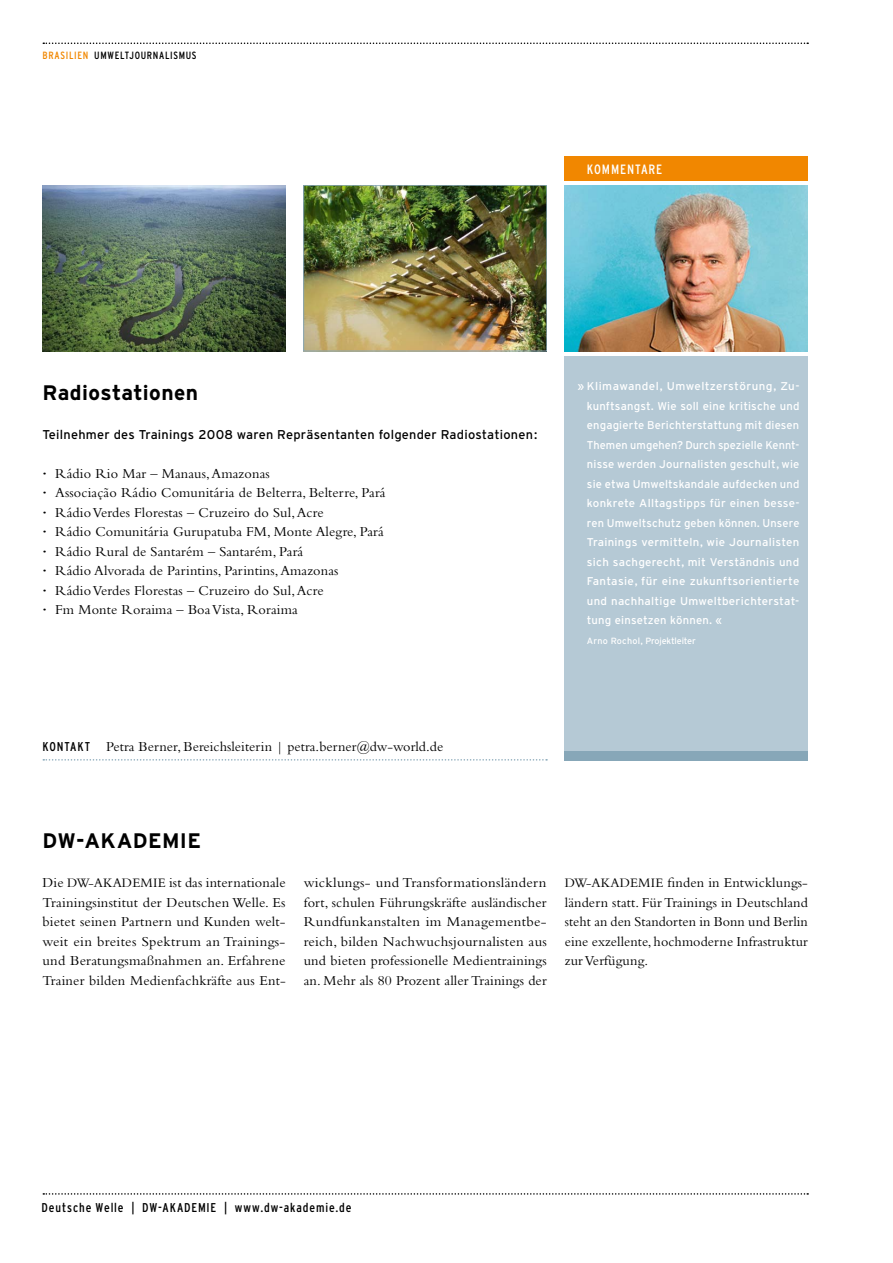
<style>
.page{position:relative;width:893px;height:1263px;background:#fff}
.page>*{position:absolute;margin:0;border:0;box-sizing:border-box;transform-origin:0 0}
.t1{font:700 21px "Interstate DW Line";letter-spacing:.015em;color:#000}
.t2{font:14.25px/19.5px "Bembo";letter-spacing:.01em;color:#000;text-align:justify}
.t3{font:condensed 13.5px "Interstate DW Line";letter-spacing:.06em;color:#fff}
.t4{font:12.75px "Interstate DW Line";letter-spacing:.02em;color:#000}
.t5{font:condensed 12.75px "Interstate DW Line";letter-spacing:.07em;color:#000}
.t6{font:11.25px/19.5px "Interstate DW Line";letter-spacing:.02em;color:#fff;text-align:justify}
.t7{font:condensed 10.5px "Interstate DW Line";letter-spacing:.06em;color:#000}
.t8{font:9px "Interstate DW Line";letter-spacing:-.015em;color:#fff}
.s1{color:#f18700}
.s2{font-weight:700}
.s3{font-family:"Interstate DW Line";font-stretch:condensed;font-size:12.75px}
.s4{font-family:"Interstate DW"}
.s5{font-size:13.5px}
</style>
<div class="page">
<svg style="left:43px;top:759px;width:504px;height:2px"></svg>
<img style="left:565px;top:185px;width:243px;height:166px">
<img style="left:43px;top:185px;width:243px;height:166px">
<img style="left:306px;top:187px;width:239px;height:162px">
<div style="left:304px;top:185px;width:243px;height:166px;border:1px solid #87a7b8"></div>
<svg style="left:43px;top:43px;width:765px;height:1px"></svg>
<div style="left:565px;top:356px;width:243px;height:404px;background:#b5c9d5"></div>
<div style="left:565px;top:751px;width:243px;height:9px;background:#87a7b8"></div>
<div style="left:565px;top:156px;width:243px;height:24px;background:#f18700"></div>
<svg style="left:43px;top:1193px;width:765px;height:2px"></svg>
<p class="t7" style="left:43px;top:50px;width:156px"><span class="s1">BRASILIEN</span> UMWELTJOURNALISMUS</p>
<p class="t3" style="left:587px;top:161px;width:77px">KOMMENTARE</p>
<h1 class="t1" style="left:43px;top:381px;width:157px">Radiostationen</h1>
<p class="t4" style="left:43px;top:427px;width:496px">Teilnehmer des Trainings 2008 waren Repräsentanten folgender Radiostationen:</p>
<p class="t2" style="left:43px;top:463px;width:344px;text-align:left"><span class="s2">·</span> Rádio Rio Mar – Manaus, Amazonas<br><span class="s2">·</span> Associação Rádio Comunitária de Belterra, Belterre, Pará <span class="s2">·</span> Rádio Verdes Florestas – Cruzeiro do Sul, Acre<br><span class="s2">·</span> Rádio Comunitária Gurupatuba FM, Monte Alegre, Pará <span class="s2">·</span> Rádio Rural de Santarém – Santarém, Pará<br><span class="s2">·</span> Rádio Alvorada de Parintins, Parintins, Amazonas<br><span class="s2">·</span> Rádio Verdes Florestas – Cruzeiro do Sul, Acre<br><span class="s2">·</span> Fm Monte Roraima – Boa Vista, Roraima</p>
<p class="t2" style="left:43px;top:736px;width:402px"><span class="s3">KONTAKT</span> Petra Berner, Bereichsleiterin | petra.berner@dw-world.de</p>
<p class="t6" style="left:587px;top:376px;width:214px;text-indent:-9px">» Klimawandel, Umweltzerstörung, Zu&shy;kunftsangst. Wie soll eine kritische und engagierte Berichterstattung mit diesen Themen umgehen? Durch spezielle Kennt&shy;nisse werden Journalisten geschult, wie sie etwa Umweltskandale aufdecken und konkrete Alltagstipps für einen besse&shy;ren Umweltschutz geben können. Unsere Trainings vermitteln, wie Journalisten sich sachgerecht, mit Verständnis und Fantasie, für eine zukunftsorientierte und nachhaltige Umweltberichterstat&shy;tung einsetzen können. <span class="s4">«</span></p>
<p class="t8" style="left:587px;top:635px;width:110px">Arno Rochol, Projektleiter</p>
<h1 class="t1" style="left:43px;top:829px;width:160px">DW-AKADEMIE</h1>
<p class="t2" style="left:43px;top:873px;width:245px">Die <span class="s5">DW-AKADEMIE</span> ist das internationale Trainingsinstitut der Deutschen Welle. Es bietet seinen Partnern und Kunden welt&shy;weit ein breites Spektrum an Trainings&shy;und Beratungsmaßnahmen an. Erfahrene Trainer bilden Medienfachkräfte aus Ent-</p>
<p class="t2" style="left:304px;top:873px;width:245px">wicklungs- und Transformationsländern fort, schulen Führungskräfte ausländischer Rundfunkanstalten im Managementbe&shy;reich, bilden Nachwuchsjournalisten aus und bieten professionelle Medientrainings an. Mehr als 80 Prozent aller Trainings der</p>
<p class="t2" style="left:565px;top:873px;width:245px"><span class="s5">DW-AKADEMIE</span> finden in Entwicklungs&shy;ländern statt. Für Trainings in Deutschland steht an den Standorten in Bonn und Berlin eine exzellente, hochmoderne Infrastruktur zur Verfügung.</p>
<p class="t5" style="left:42px;top:1200px;width:311px">Deutsche Welle | DW-AKADEMIE | www.dw-akademie.de</p>
</div>
